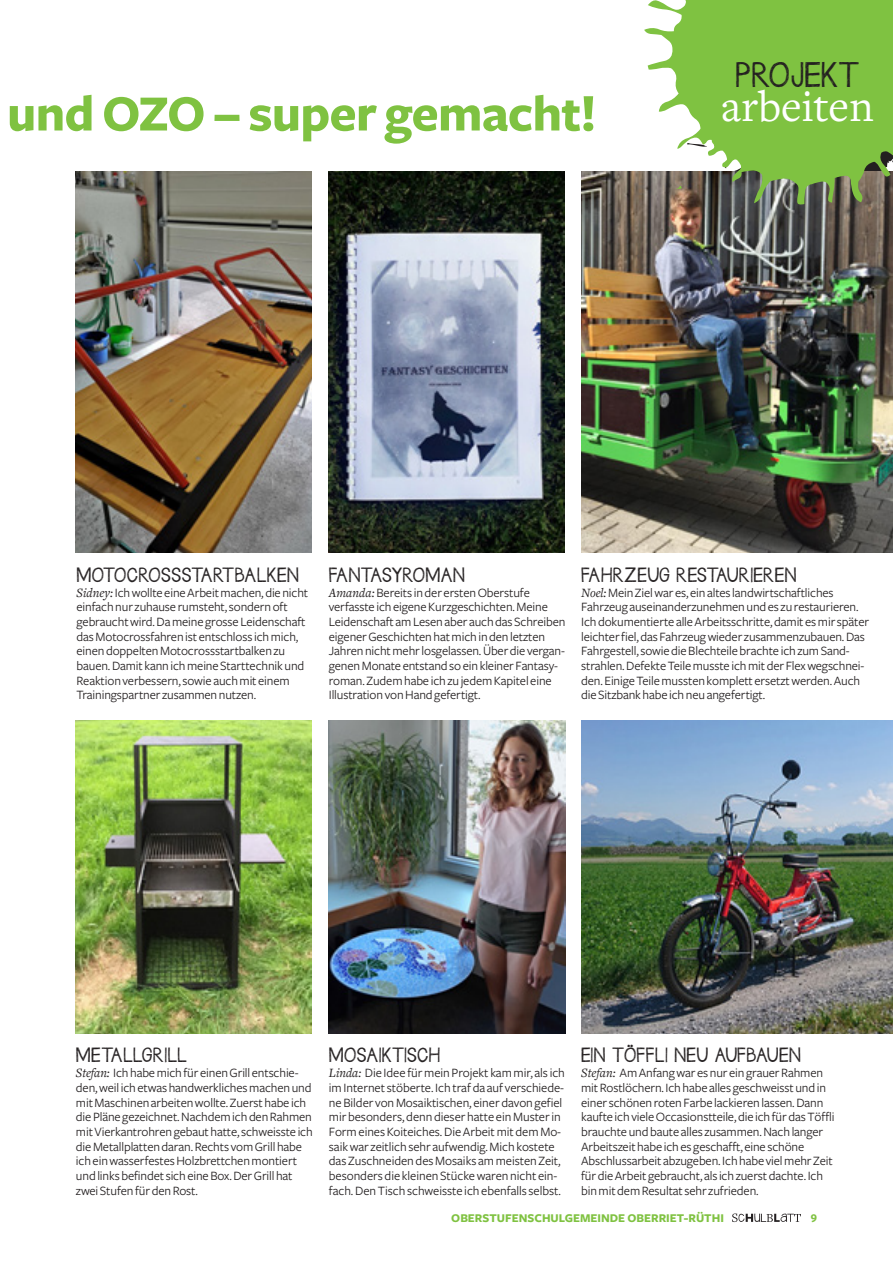
<style>
.page{position:relative;width:893px;height:1263px;background:#fff}
.page>*{position:absolute;margin:0;border:0;box-sizing:border-box;transform-origin:0 0}
.t1{font:700 52.5px "Freight Sans";letter-spacing:-.015em;color:#7fc241}
.t2{font:45px "Freight Text";color:#fff}
.t3{font:28.5px "Janda Safeand Sound";color:#231f20}
.kastentitel{font:16.5px "Janda Safeand Sound";letter-spacing:.02em;color:#231f20}
.legende{font:13.2px/14.7px "Freight Sans";letter-spacing:-.01em;color:#231f20}
.kastentitel-2{font:13.2px/14.7px "Freight Sans";letter-spacing:-.01em;color:#231f20}
.t4{font:700 12.3px "Freight Sans";color:#7fc241}
.t5{font:12.3px "Freight Sans Bold SC";color:#7fc241}
.s1{font-family:"Freight Text";font-style:italic}
</style>
<div class="page">
<svg style="left:732px;top:1213px;width:69px;height:9px"></svg>
<img style="left:581px;top:171px;width:312px;height:382px">
<img style="left:329px;top:171px;width:235px;height:382px">
<img style="left:75px;top:171px;width:237px;height:382px">
<img style="left:581px;top:720px;width:312px;height:314px">
<img style="left:329px;top:720px;width:236px;height:313px">
<img style="left:76px;top:720px;width:235px;height:313px">
<svg style="left:644px;top:0;width:249px;height:205px;background:#8dbc5f"></svg>
<p class="t3" style="left:735px;top:55px;width:126px">PROJEKT</p>
<h1 class="t1" style="left:7px;top:85px;width:591px">und OZO – super gemacht!</h1>
<p class="t2" style="left:721px;top:82px;width:154px">arbeiten</p>
<p class="kastentitel" style="left:77px;top:563px;width:224px">MOTOCROSSSTARTBALKEN</p>
<p class="legende" style="left:77px;top:585px;width:233px"><span class="s1">Sidney:</span> Ich wollte eine Arbeit machen, die nicht einfach nur zuhause rumsteht, sondern oft gebraucht wird. Da meine grosse Leidenschaft das Motocrossfahren ist entschloss ich mich, einen doppelten Motocrossstartbalken zu bauen. Damit kann ich meine Starttechnik und Reaktion verbessern, sowie auch mit einem Trainingspartner zusammen nutzen.</p>
<p class="kastentitel" style="left:329px;top:563px;width:138px">FANTASYROMAN</p>
<p class="legende" style="left:329px;top:585px;width:238px"><span class="s1">Amanda:</span> Bereits in der ersten Oberstufe verfasste ich eigene Kurzgeschichten. Meine Leidenschaft am Lesen aber auch das Schreiben eigener Geschichten hat mich in den letzten Jahren nicht mehr losgelassen. Über die vergan&shy;genen Monate entstand so ein kleiner Fantasy&shy;roman. Zudem habe ich zu jedem Kapitel eine Illustration von Hand gefertigt.</p>
<p class="kastentitel" style="left:581px;top:563px;width:217px">FAHRZEUG RESTAURIEREN</p>
<p class="kastentitel-2" style="left:581px;top:585px;width:289px"><span class="s1">Noel:</span> Mein Ziel war es, ein altes landwirtschaftliches Fahrzeug auseinanderzunehmen und es zu restaurieren.<br>Ich dokumentierte alle Arbeitsschritte, damit es mir später leichter fiel, das Fahrzeug wieder zusammenzubauen. Das Fahrgestell, sowie die Blechteile brachte ich zum Sand&shy;strahlen. Defekte Teile musste ich mit der Flex wegschnei&shy;den. Einige Teile mussten komplett ersetzt werden. Auch die Sitzbank habe ich neu angefertigt.</p>
<p class="kastentitel" style="left:76px;top:1044px;width:113px">METALLGRILL</p>
<p class="legende" style="left:76px;top:1066px;width:238px"><span class="s1">Stefan:</span> Ich habe mich für einen Grill entschie&shy;den, weil ich etwas handwerkliches machen und mit Maschinen arbeiten wollte. Zuerst habe ich die Pläne gezeichnet. Nachdem ich den Rahmen mit Vierkantrohren gebaut hatte, schweisste ich die Metallplatten daran. Rechts vom Grill habe ich ein wasserfestes Holzbrettchen montiert und links befindet sich eine Box. Der Grill hat zwei Stufen für den Rost.</p>
<p class="kastentitel" style="left:329px;top:1044px;width:113px">MOSAIKTISCH</p>
<p class="legende" style="left:329px;top:1066px;width:238px"><span class="s1">Linda:</span> Die Idee für mein Projekt kam mir, als ich im Internet stöberte. Ich traf da auf verschiede&shy;ne Bilder von Mosaiktischen, einer davon gefiel mir besonders, denn dieser hatte ein Muster in Form eines Koiteiches. Die Arbeit mit dem Mo&shy;saik war zeitlich sehr aufwendig. Mich kostete das Zuschneiden des Mosaiks am meisten Zeit, besonders die kleinen Stücke waren nicht ein&shy;fach. Den Tisch schweisste ich ebenfalls selbst.</p>
<p class="kastentitel" style="left:581px;top:1044px;width:221px">EIN TÖFFLI NEU AUFBAUEN</p>
<p class="legende" style="left:581px;top:1066px;width:255px"><span class="s1">Stefan:</span> Am Anfang war es nur ein grauer Rahmen mit Rostlöchern. Ich habe alles geschweisst und in einer schönen roten Farbe lackieren lassen. Dann kaufte ich viele Occasionstteile, die ich für das Töffli brauchte und baute alles zusammen. Nach langer Arbeitszeit habe ich es geschafft, eine schöne Abschlussarbeit abzugeben. Ich habe viel mehr Zeit für die Arbeit gebraucht, als ich zuerst dachte. Ich bin mit dem Resultat sehr zufrieden.</p>
<p class="t4" style="left:451px;top:1211px;width:274px">OBERSTUFENSCHULGEMEINDE OBERRIET-RÜTHI</p>
<p class="t5" style="left:811px;top:1211px;width:8px">9</p>
</div>
